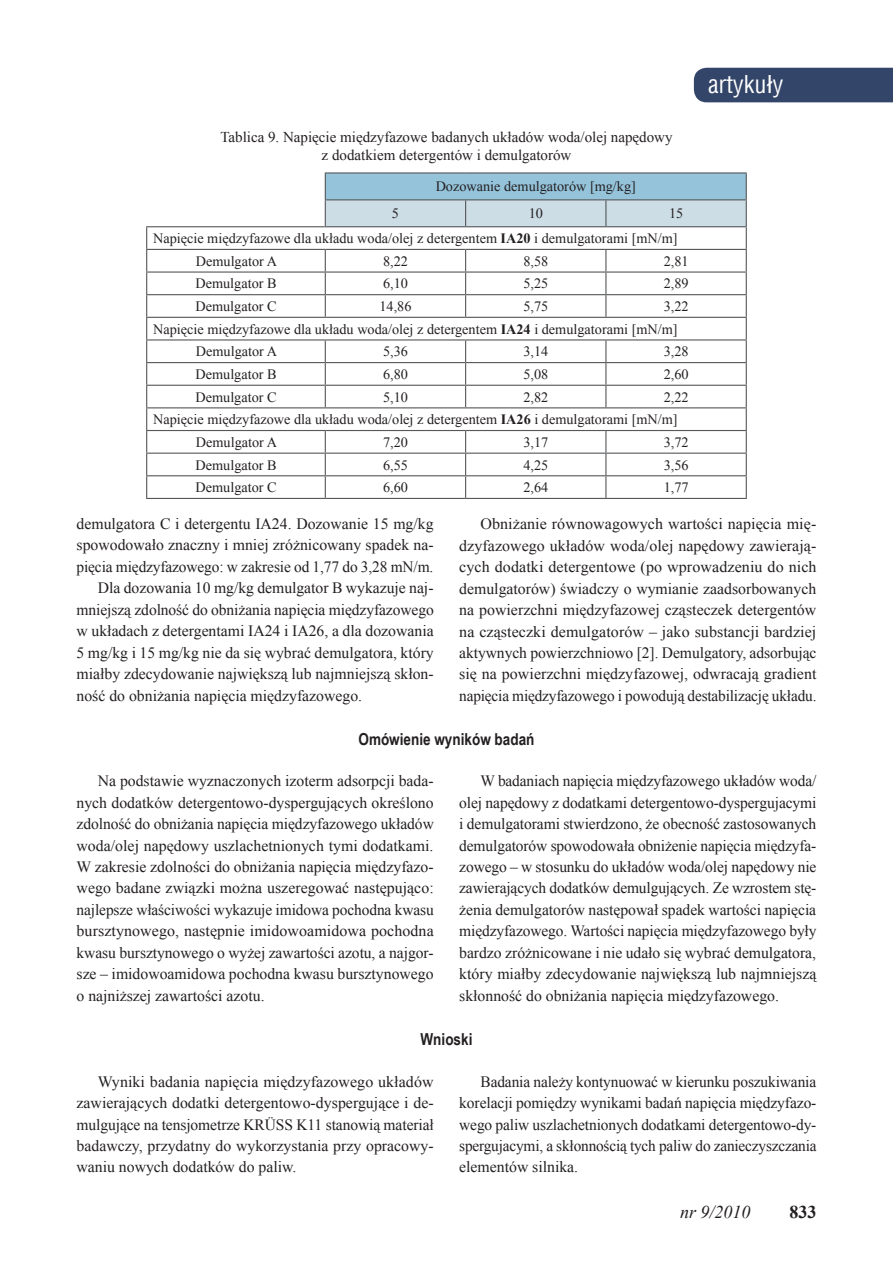
<style>
.page{position:relative;width:893px;height:1263px;background:#fff}
.page>*{position:absolute;margin:0;border:0;box-sizing:border-box;transform-origin:0 0}
.t1{font:24px "Switzerland Condensed";color:#fff}
.t2{font:italic 18px "Times New Roman";color:#231f20}
.t3{font:700 18px "Times New Roman";color:#231f20}
.t4{font:700 16.5px "Arial Narrow";color:#231f20}
.t5{font:15.75px/21.5px "Times New Roman";color:#231f20;text-align:justify}
.t6{font:15px/18px "Times New Roman";color:#231f20;text-align:center}
.t7{font:14.25px/24.8px "Times New Roman";color:#231f20}
.s1{font-weight:700}
</style>
<div class="page">
<div style="left:694px;top:68px;width:199px;height:34px;background:#334569"></div>
<svg style="left:147px;top:173px;width:178px;height:325px"></svg>
<hr style="left:146px;top:271px;width:179px;height:2px;background:#57585a">
<hr style="left:146px;top:294px;width:179px;height:1px;background:#57585a">
<hr style="left:146px;top:362px;width:179px;height:1px;background:#57585a">
<hr style="left:146px;top:385px;width:179px;height:1px;background:#57585a">
<hr style="left:146px;top:453px;width:179px;height:1px;background:#57585a">
<hr style="left:146px;top:475px;width:179px;height:1px;background:#57585a">
<hr style="left:325px;top:172px;width:141px;height:2px;background:#57585a">
<hr style="left:466px;top:172px;width:140px;height:2px;background:#57585a">
<hr style="left:606px;top:172px;width:141px;height:2px;background:#57585a">
<hr style="left:146px;top:249px;width:179px;height:1px;background:#57585a">
<hr style="left:146px;top:317px;width:179px;height:1px;background:#57585a">
<hr style="left:146px;top:339px;width:179px;height:1px;background:#57585a">
<hr style="left:146px;top:407px;width:179px;height:1px;background:#57585a">
<hr style="left:146px;top:430px;width:179px;height:1px;background:#57585a">
<svg style="left:146px;top:227px;width:1px;height:271px"></svg>
<hr style="left:146px;top:498px;width:179px;height:1px;background:#57585a">
<hr style="left:325px;top:498px;width:141px;height:1px;background:#57585a">
<hr style="left:466px;top:498px;width:140px;height:1px;background:#57585a">
<hr style="left:606px;top:498px;width:141px;height:1px;background:#57585a">
<hr style="left:146px;top:226px;width:179px;height:1px;background:#57585a">
<svg style="left:325px;top:174px;width:422px;height:324px"></svg>
<hr style="left:325px;top:199px;width:141px;height:1px;background:#57585a">
<hr style="left:466px;top:199px;width:140px;height:1px;background:#57585a">
<hr style="left:606px;top:199px;width:141px;height:1px;background:#57585a">
<p class="t6" style="left:220px;top:128px;width:454px">Tablica 9. Napięcie międzyfazowe badanych układów woda/olej napędowy z dodatkiem detergentów i demulgatorów</p>
<p class="t7" style="left:436px;top:174px;width:202px">Dozowanie demulgatorów [mg/kg]</p>
<p class="t7" style="left:392px;top:201px;width:9px">5</p>
<p class="t7" style="left:529px;top:201px;width:16px">10</p>
<p class="t7" style="left:153px;top:201px;width:532px;text-indent:516px">15<br>Napięcie międzyfazowe dla układu woda/olej z detergentem <span class="s1">IA20</span> i demulgatorami [mN/m]</p>
<p class="t7" style="left:196px;top:248px;width:83px">Demulgator A</p>
<p class="t7" style="left:383px;top:248px;width:26px">8,22</p>
<p class="t7" style="left:523px;top:248px;width:26px">8,58</p>
<p class="t7" style="left:664px;top:248px;width:26px">2,81</p>
<p class="t7" style="left:195px;top:271px;width:83px">Demulgator B</p>
<p class="t7" style="left:383px;top:271px;width:26px">6,10</p>
<p class="t7" style="left:523px;top:271px;width:26px">5,25</p>
<p class="t7" style="left:664px;top:271px;width:26px">2,89</p>
<p class="t7" style="left:195px;top:294px;width:83px">Demulgator C</p>
<p class="t7" style="left:379px;top:294px;width:34px">14,86</p>
<p class="t7" style="left:523px;top:294px;width:26px">5,75</p>
<p class="t7" style="left:664px;top:294px;width:26px">3,22</p>
<p class="t7" style="left:153px;top:316px;width:526px">Napięcie międzyfazowe dla układu woda/olej z detergentem <span class="s1">IA24</span> i demulgatorami [mN/m]</p>
<p class="t7" style="left:196px;top:339px;width:83px">Demulgator A</p>
<p class="t7" style="left:383px;top:339px;width:26px">5,36</p>
<p class="t7" style="left:523px;top:339px;width:26px">3,14</p>
<p class="t7" style="left:664px;top:339px;width:26px">3,28</p>
<p class="t7" style="left:195px;top:362px;width:83px">Demulgator B</p>
<p class="t7" style="left:383px;top:362px;width:26px">6,80</p>
<p class="t7" style="left:523px;top:362px;width:26px">5,08</p>
<p class="t7" style="left:664px;top:362px;width:26px">2,60</p>
<p class="t7" style="left:196px;top:384px;width:83px">Demulgator C</p>
<p class="t7" style="left:383px;top:384px;width:26px">5,10</p>
<p class="t7" style="left:523px;top:384px;width:26px">2,82</p>
<p class="t7" style="left:664px;top:384px;width:26px">2,22</p>
<p class="t7" style="left:153px;top:407px;width:526px">Napięcie międzyfazowe dla układu woda/olej z detergentem <span class="s1">IA26</span> i demulgatorami [mN/m]</p>
<p class="t7" style="left:196px;top:429px;width:83px">Demulgator A</p>
<p class="t7" style="left:383px;top:429px;width:26px">7,20</p>
<p class="t7" style="left:523px;top:429px;width:26px">3,17</p>
<p class="t7" style="left:664px;top:429px;width:26px">3,72</p>
<p class="t7" style="left:196px;top:452px;width:83px">Demulgator B</p>
<p class="t7" style="left:383px;top:452px;width:26px">6,55</p>
<p class="t7" style="left:523px;top:452px;width:26px">4,25</p>
<p class="t7" style="left:664px;top:452px;width:26px">3,56</p>
<p class="t7" style="left:196px;top:475px;width:83px">Demulgator C</p>
<p class="t7" style="left:383px;top:475px;width:26px">6,60</p>
<p class="t7" style="left:523px;top:475px;width:26px">2,64</p>
<p class="t7" style="left:664px;top:475px;width:26px">1,77</p>
<h1 class="t1" style="left:708px;top:70px;width:77px">artykuły</h1>
<p class="t5" style="left:77px;top:513px;width:359px">demulgatora C i detergentu IA24. Dozowanie 15 mg/kg</p>
<p class="t5" style="left:77px;top:534px;width:359px">spowodowało znaczny i mniej zróżnicowany spadek na-</p>
<p class="t5" style="left:77px;top:555px;width:358px">pięcia międzyfazowego: w zakresie od 1,77 do 3,28 mN/m.</p>
<p class="t5" style="left:98px;top:577px;width:337px">Dla dozowania 10 mg/kg demulgator B wykazuje naj-</p>
<p class="t5" style="left:77px;top:598px;width:359px">mniejszą zdolność do obniżania napięcia międzyfazowego</p>
<p class="t5" style="left:77px;top:620px;width:359px">w układach z detergentami IA24 i IA26, a dla dozowania</p>
<p class="t5" style="left:77px;top:641px;width:359px">5 mg/kg i 15 mg/kg nie da się wybrać demulgatora, który</p>
<p class="t5" style="left:77px;top:663px;width:359px">miałby zdecydowanie największą lub najmniejszą skłon-</p>
<p class="t5" style="left:77px;top:684px;width:287px">ność do obniżania napięcia międzyfazowego.</p>
<p class="t5" style="left:459px;top:513px;width:359px;text-indent:21px">Obniżanie równowagowych wartości napięcia mię&shy;dzyfazowego układów woda/olej napędowy zawierają&shy;cych dodatki detergentowe (po wprowadzeniu do nich demulgatorów) świadczy o wymianie zaadsorbowanych na powierzchni międzyfazowej cząsteczek detergentów na cząsteczki demulgatorów – jako substancji bardziej aktywnych powierzchniowo [2]. Demulgatory, adsorbując się na powierzchni międzyfazowej, odwracają gradient napięcia międzyfazowego i powodują destabilizację układu.</p>
<p class="t4" style="left:358px;top:726px;width:177px">Omówienie wyników badań</p>
<p class="t5" style="left:77px;top:770px;width:359px;text-indent:21px">Na podstawie wyznaczonych izoterm adsorpcji bada&shy;nych dodatków detergentowo-dyspergujących określono zdolność do obniżania napięcia międzyfazowego układów woda/olej napędowy uszlachetnionych tymi dodatkami.<br>W zakresie zdolności do obniżania napięcia międzyfazo&shy;wego badane związki można uszeregować następująco: najlepsze właściwości wykazuje imidowa pochodna kwasu bursztynowego, następnie imidowoamidowa pochodna kwasu bursztynowego o wyżej zawartości azotu, a najgor&shy;sze – imidowoamidowa pochodna kwasu bursztynowego o najniższej zawartości azotu.</p>
<p class="t5" style="left:459px;top:770px;width:359px;text-indent:21px">W badaniach napięcia międzyfazowego układów woda/ olej napędowy z dodatkami detergentowo-dyspergujacymi i demulgatorami stwierdzono, że obecność zastosowanych demulgatorów spowodowała obniżenie napięcia międzyfa&shy;zowego – w stosunku do układów woda/olej napędowy nie zawierających dodatków demulgujących. Ze wzrostem stę&shy;żenia demulgatorów następował spadek wartości napięcia międzyfazowego. Wartości napięcia międzyfazowego były bardzo zróżnicowane i nie udało się wybrać demulgatora, który miałby zdecydowanie największą lub najmniejszą skłonność do obniżania napięcia międzyfazowego.</p>
<p class="t4" style="left:421px;top:1026px;width:53px">Wnioski</p>
<p class="t5" style="left:77px;top:1070px;width:359px;text-indent:21px">Wyniki badania napięcia międzyfazowego układów zawierających dodatki detergentowo-dyspergujące i de&shy;mulgujące na tensjometrze KRÜSS K11 stanowią materiał badawczy, przydatny do wykorzystania przy opracowy&shy;waniu nowych dodatków do paliw.</p>
<p class="t5" style="left:459px;top:1070px;width:359px;text-indent:21px">Badania należy kontynuować w kierunku poszukiwania korelacji pomiędzy wynikami badań napięcia międzyfazo&shy;wego paliw uszlachetnionych dodatkami detergentowo-dy&shy;spergujacymi, a skłonnością tych paliw do zanieczyszczania elementów silnika.</p>
<p class="t2" style="left:680px;top:1200px;width:72px">nr 9/2010</p>
<p class="t3" style="left:789px;top:1199px;width:28px">833</p>
</div>
